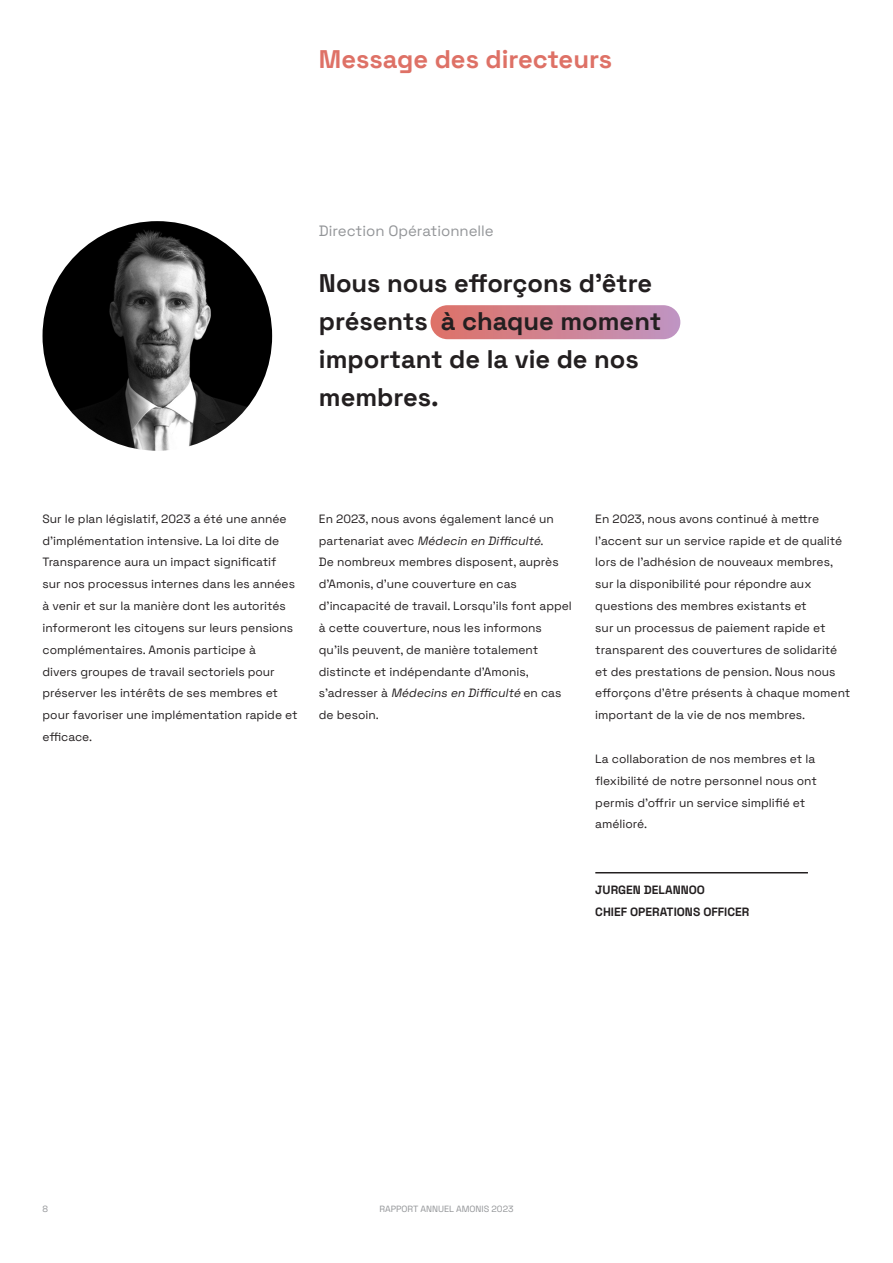
<style>
.page{position:relative;width:893px;height:1263px;background:#fff}
.page>*{position:absolute;margin:0;border:0;box-sizing:border-box;transform-origin:0 0}
.t1{font:700 25.5px/38.2px "Space Grotesk";color:#231f20}
.t2{font:700 25.5px "Space Grotesk";color:#de7166}
.t3{font:15px "Space Grotesk";color:#939598}
.t4{font:12px/21.9px "Space Grotesk";color:#231f20}
.t5{font:700 12px "Space Grotesk";color:#231f20}
.t6{font:9px "Space Grotesk";color:#939598}
.s1{font-style:italic}
</style>
<div class="page">
<hr style="left:595px;top:872px;width:213px;height:1px;background:#231f20">
<div style="left:431px;top:305px;width:249px;height:34px;background:linear-gradient(to right,#de7266,#c095c2);border-radius:17px"></div>
<img style="left:43px;top:221px;width:229px;height:230px;border-radius:115px">
<p class="t2" style="left:319px;top:40px;width:295px">Message des directeurs</p>
<p class="t3" style="left:319px;top:220px;width:176px">Direction Opérationnelle</p>
<p class="t1" style="left:319px;top:262px;width:344px">Nous nous efforçons d’être présents à chaque moment important de la vie de nos membres.</p>
<p class="t4" style="left:43px;top:507px;width:257px">Sur le plan législatif, 2023 a été une année d’implémentation intensive. La loi dite de Transparence aura un impact significatif sur nos processus internes dans les années à venir et sur la manière dont les autorités informeront les citoyens sur leurs pensions complémentaires. Amonis participe à<br>divers groupes de travail sectoriels pour préserver les intérêts de ses membres et pour favoriser une implémentation rapide et efficace.</p>
<p class="t4" style="left:319px;top:507px;width:254px">En 2023, nous avons également lancé un partenariat avec <span class="s1">Médecin en Difficulté</span>.<br>De nombreux membres disposent, auprès d’Amonis, d’une couverture en cas d’incapacité de travail. Lorsqu’ils font appel à cette couverture, nous les informons qu’ils peuvent, de manière totalement distincte et indépendante d’Amonis,<br>s ’ad re s s e r à <span class="s1">Médecins en Difficulté</span> e n c as de besoin.</p>
<p class="t4" style="left:595px;top:507px;width:257px">En 2023, nous avons continué à mettre l’accent sur un service rapide et de qualité lors de l’adhésion de nouveaux membres, sur la disponibilité pour répondre aux questions des membres existants et<br>sur un processus de paiement rapide et transparent des couvertures de solidarité et des prestations de pension. Nous nous efforçons d’être présents à chaque moment important de la vie de nos membres.</p>
<p class="t4" style="left:595px;top:747px;width:223px">La collaboration de nos membres et la flexibilité de notre personnel nous ont permis d’offrir un service simplifié et amélioré.</p>
<p class="t5" style="left:595px;top:881px;width:111px">JURGEN DELANNOO</p>
<p class="t5" style="left:595px;top:903px;width:156px">CHIEF OPERATIONS OFFICER</p>
<p class="t6" style="left:43px;top:1202px;width:7px">8</p>
<p class="t6" style="left:379px;top:1202px;width:136px">RAPPORT ANNUEL AMONIS 2023</p>
</div>
